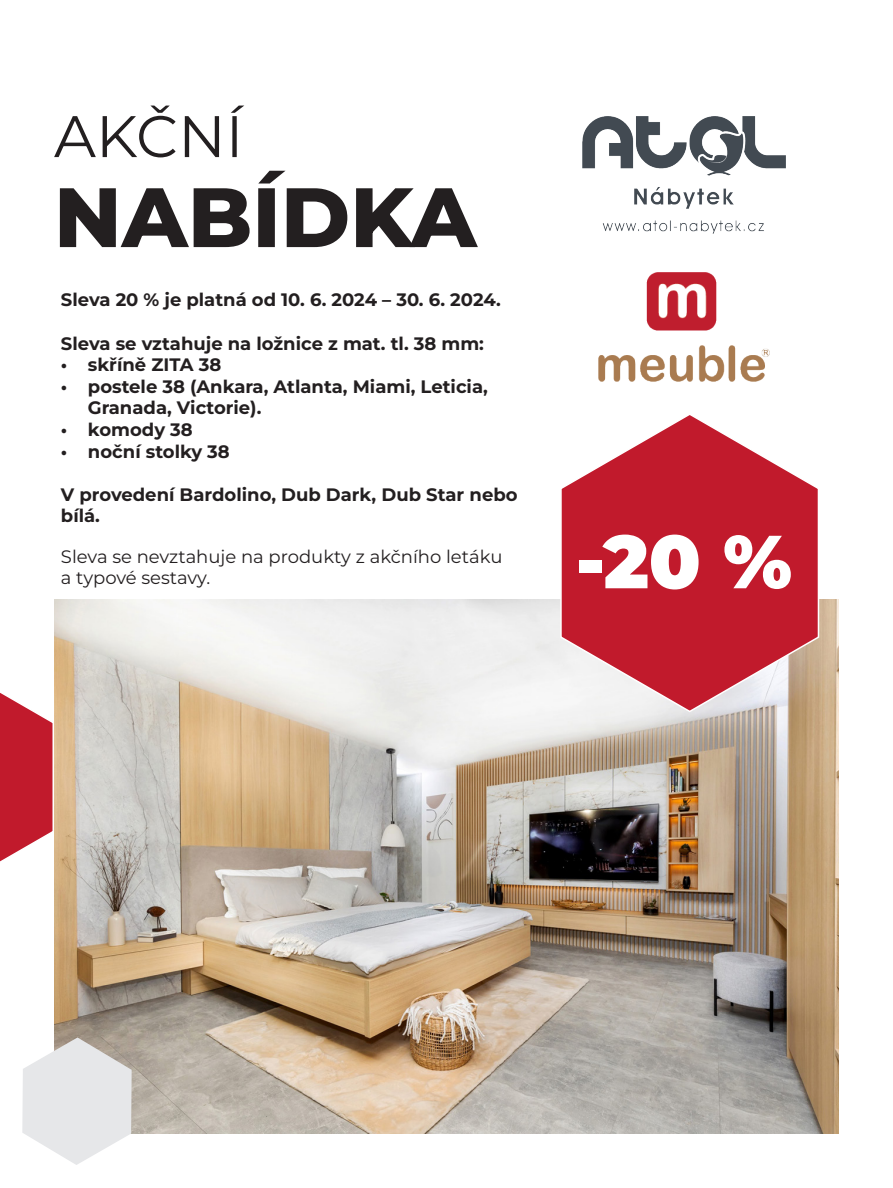
<style>
.page{position:relative;width:893px;height:1188px;background:#fff}
.page>*{position:absolute;margin:0;border:0;box-sizing:border-box;transform-origin:0 0}
.t1{font:800 84px "Montserrat";color:#231f20}
.t2{font:900 75px "Montserrat";color:#fff}
.t3{font:58.5px "Montserrat";color:#231f20}
.t4{font:700 18px/21.6px "Montserrat";color:#231f20}
.t5{font:18px/21.6px "Montserrat";color:#231f20}
</style>
<div class="page">
<img style="left:54px;top:600px;width:785px;height:534px">
<svg style="left:22px;top:1037px;width:110px;height:128px"></svg>
<svg style="left:0;top:666px;width:55px;height:222px"></svg>
<svg style="left:559px;top:415px;width:261px;height:298px"></svg>
<img style="left:598px;top:273px;width:171px;height:109px">
<img style="left:582px;top:116px;width:203px;height:118px">
<h3 class="t3" style="left:54px;top:96px;width:191px">AKČNÍ</h3>
<h1 class="t1" style="left:54px;top:169px;width:424px">NABÍDKA</h1>
<p class="t4" style="left:61px;top:290px;width:441px">Sleva 20 % je platná od 10. 6. 2024 – 30. 6. 2024.</p>
<p class="t4" style="left:61px;top:332px;width:424px">Sleva se vztahuje na ložnice z mat. tl. 38 mm:</p>
<p class="t4" style="left:61px;top:355px;width:162px">• skříně ZITA 38</p>
<p class="t4" style="left:88px;top:377px;width:401px;text-indent:-27px">• postele 38 (Ankara, Atlanta, Miami, Leticia,<br>Granada, Victorie).</p>
<p class="t4" style="left:61px;top:420px;width:133px">• komody 38</p>
<p class="t4" style="left:61px;top:442px;width:170px">• noční stolky 38</p>
<p class="t4" style="left:61px;top:483px;width:458px">V provedení Bardolino, Dub Dark, Dub Star nebo bílá.</p>
<p class="t5" style="left:61px;top:545px;width:443px">Sleva se nevztahuje na produkty z akčního letáku a typové sestavy.</p>
<h2 class="t2" style="left:575px;top:519px;width:218px">-20 %</h2>
</div>
